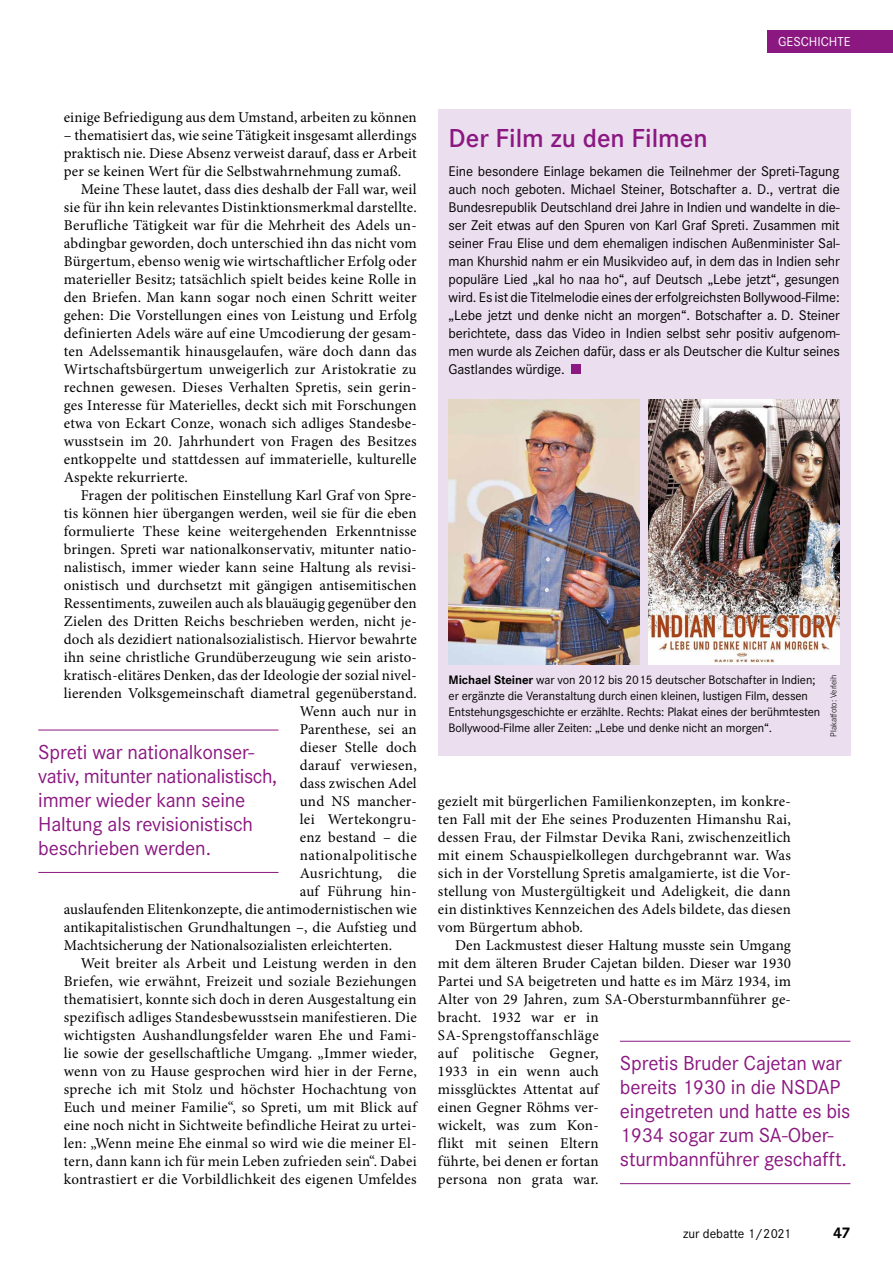
<style>
.page{position:relative;width:893px;height:1263px;background:#fff}
.page>*{position:absolute;margin:0;border:0;box-sizing:border-box;transform-origin:0 0}
.t1{font:600 27px "Corporate S";color:#8b1881}
.t2{font:21px/24px "Corporate S";letter-spacing:-.01em;color:#8b1881}
.t3{font:700 16.05px "Corporate S";color:#000}
.t4{font:15px/18px "Minion Pro";letter-spacing:.015em;color:#000;text-align:justify}
.t5{font:15px "Minion Pro";letter-spacing:.035em;color:#000}
.t6{font:14.55px/18px "Corporate S";letter-spacing:-.01em;color:#000;text-align:justify}
.t7{font:13.5px "Corporate S";color:#000}
.t8{font:13.5px "Corporate S";color:#fff}
.t9{font:12.75px/16px "Corporate S";letter-spacing:-.01em;color:#000}
.t10{font:300 9px "Corporate S";letter-spacing:-.01em;color:#000}
.s1{font-weight:700}
</style>
<div class="page">
<hr style="left:38px;top:729px;width:241px;height:1px;background:#8b1881">
<hr style="left:38px;top:872px;width:241px;height:1px;background:#8b1881">
<hr style="left:620px;top:1041px;width:230px;height:1px;background:#8b1881">
<hr style="left:620px;top:1183px;width:230px;height:1px;background:#8b1881">
<div style="left:438px;top:109px;width:412px;height:646px;background:#ebdeef"></div>
<div style="left:572px;top:364px;width:9px;height:10px;background:#8b1881"></div>
<img style="left:449px;top:400px;width:191px;height:265px">
<img style="left:649px;top:400px;width:191px;height:265px">
<div style="left:768px;top:30px;width:125px;height:23px;background:#8b1881"></div>
<p class="t8" style="left:778px;top:32px;width:74px">GESCHICHTE</p>
<p class="t4" style="left:64px;top:108px;width:354px">einige Befriedigung aus dem Umstand, arbeiten zu können</p>
<p class="t4" style="left:64px;top:126px;width:354px">– thematisiert das, wie seine Tätigkeit insgesamt allerdings praktisch nie. Diese Absenz verweist darauf, dass er Arbeit per se keinen Wert für die Selbstwahrnehmung zumaß.</p>
<p class="t4" style="left:64px;top:180px;width:355px;text-indent:17px">Meine These lautet, dass dies deshalb der Fall war, weil sie für ihn kein relevantes Distinktionsmerkmal darstellte.<br>Berufliche Tätigkeit war für die Mehrheit des Adels un&shy;abdingbar geworden, doch unterschied ihn das nicht vom Bürgertum, ebenso wenig wie wirtschaftlicher Erfolg oder materieller Besitz; tatsächlich spielt beides keine Rolle in den Briefen. Man kann sogar noch einen Schritt weiter gehen: Die Vorstellungen eines von Leistung und Erfolg definierten Adels wäre auf eine Umcodierung der gesam&shy;ten Adelssemantik hinausgelaufen, wäre doch dann das Wirtschaftsbürgertum unweigerlich zur Aristokratie zu rechnen gewesen. Dieses Verhalten Spretis, sein gerin&shy;ges Interesse für Materielles, deckt sich mit Forschungen etwa von Eckart Conze, wonach sich adliges Standesbe&shy;wusstsein im 20. Jahrhundert von Fragen des Besitzes entkoppelte und stattdessen auf immaterielle, kulturelle Aspekte rekurrierte.</p>
<p class="t4" style="left:81px;top:486px;width:337px">Fragen der politischen Einstellung Karl Graf von Spre-</p>
<p class="t4" style="left:64px;top:504px;width:354px">tis können hier übergangen werden, weil sie für die eben</p>
<p class="t4" style="left:64px;top:522px;width:354px">formulierte These keine weitergehenden Erkenntnisse</p>
<p class="t4" style="left:64px;top:540px;width:355px">bringen. Spreti war nationalkonservativ, mitunter natio-</p>
<p class="t4" style="left:64px;top:558px;width:354px">nalistisch, immer wieder kann seine Haltung als revisi-</p>
<p class="t4" style="left:64px;top:576px;width:354px">onistisch und durchsetzt mit gängigen antisemitischen</p>
<p class="t4" style="left:64px;top:594px;width:354px">Ressentiments, zuweilen auch als blauäugig gegenüber den</p>
<p class="t4" style="left:64px;top:612px;width:355px">Zielen des Dritten Reichs beschrieben werden, nicht je-</p>
<p class="t4" style="left:64px;top:630px;width:354px">doch als dezidiert nationalsozialistisch. Hiervor bewahrte</p>
<p class="t4" style="left:64px;top:648px;width:355px">ihn seine christliche Grundüberzeugung wie sein aristo-</p>
<p class="t4" style="left:64px;top:666px;width:354px">kratisch-elitäres Denken, das der Ideologie der sozial nivel-</p>
<p class="t4" style="left:64px;top:684px;width:354px">lierenden Volksgemeinschaft diametral gegenüberstand.</p>
<p class="t4" style="left:300px;top:702px;width:118px">Wenn auch nur in</p>
<p class="t4" style="left:300px;top:720px;width:118px">Parenthese, sei an</p>
<p class="t4" style="left:300px;top:738px;width:118px">dieser Stelle doch</p>
<p class="t4" style="left:300px;top:756px;width:118px">darauf verwiesen,</p>
<p class="t4" style="left:300px;top:774px;width:118px">dass zwischen Adel</p>
<p class="t4" style="left:300px;top:792px;width:118px">und NS mancher-</p>
<p class="t4" style="left:300px;top:810px;width:118px">lei Wertekongru-</p>
<p class="t4" style="left:300px;top:828px;width:118px">enz bestand – die</p>
<p class="t5" style="left:300px;top:845px;width:118px">nationalpolitische</p>
<p class="t4" style="left:300px;top:864px;width:118px">Ausrichtung, die</p>
<p class="t4" style="left:300px;top:882px;width:118px">auf Führung hin-</p>
<p class="t4" style="left:64px;top:900px;width:354px">auslaufenden Elitenkonzepte, die antimodernistischen wie</p>
<p class="t4" style="left:64px;top:918px;width:354px">antikapitalistischen Grundhaltungen –, die Aufstieg und</p>
<p class="t4" style="left:64px;top:936px;width:330px">Machtsicherung der Nationalsozialisten erleichterten.</p>
<p class="t4" style="left:81px;top:954px;width:337px">Weit breiter als Arbeit und Leistung werden in den</p>
<p class="t4" style="left:64px;top:972px;width:354px">Briefen, wie erwähnt, Freizeit und soziale Beziehungen</p>
<p class="t4" style="left:64px;top:990px;width:354px">thematisiert, konnte sich doch in deren Ausgestaltung ein</p>
<p class="t4" style="left:64px;top:1008px;width:354px">spezifisch adliges Standesbewusstsein manifestieren. Die</p>
<p class="t4" style="left:64px;top:1026px;width:354px">wichtigsten Aushandlungsfelder waren Ehe und Fami-</p>
<p class="t4" style="left:64px;top:1044px;width:354px">lie sowie der gesellschaftliche Umgang. „Immer wieder,</p>
<p class="t4" style="left:64px;top:1062px;width:354px">wenn von zu Hause gesprochen wird hier in der Ferne,</p>
<p class="t4" style="left:64px;top:1080px;width:354px">spreche ich mit Stolz und höchster Hochachtung von</p>
<p class="t4" style="left:64px;top:1098px;width:355px">Euch und meiner Familie“, so Spreti, um mit Blick auf</p>
<p class="t4" style="left:64px;top:1116px;width:354px">eine noch nicht in Sichtweite befindliche Heirat zu urtei-</p>
<p class="t4" style="left:64px;top:1134px;width:354px">len: „Wenn meine Ehe einmal so wird wie die meiner El-</p>
<p class="t4" style="left:64px;top:1152px;width:354px">tern, dann kann ich für mein Leben zufrieden sein“. Dabei</p>
<p class="t4" style="left:64px;top:1170px;width:354px">kontrastiert er die Vorbildlichkeit des eigenen Umfeldes</p>
<h2 class="t2" style="left:38px;top:739px;width:241px">Spreti war nationalkonser&shy;vativ, mitunter nationalistisch, immer wieder kann seine<br>Haltung als revisionistisch beschrieben werden.</h2>
<h1 class="t1" style="left:449px;top:120px;width:260px">Der Film zu den Filmen</h1>
<p class="t6" style="left:449px;top:161px;width:393px">Eine besondere Einlage bekamen die Teilnehmer der Spreti-Tagung auch noch geboten. Michael Steiner, Botschafter a. D., vertrat die Bundesrepublik Deutschland drei Jahre in Indien und wandelte in die&shy;ser Zeit etwas auf den Spuren von Karl Graf Spreti. Zusammen mit seiner Frau Elise und dem ehemaligen indischen Außenminister Sal&shy;man Khurshid nahm er ein Musikvideo auf, in dem das in Indien sehr populäre Lied „kal ho naa ho“, auf Deutsch „Lebe jetzt“, gesungen wird. Es ist die Titelmelodie eines der erfolgreichsten Bollywood-Filme: „Lebe jetzt und denke nicht an morgen“. Botschafter a. D. Steiner berichtete, dass das Video in Indien selbst sehr positiv aufgenom&shy;men wurde als Zeichen dafür, dass er als Deutscher die Kultur seines Gastlandes würdige.</p>
<p class="t9" style="left:449px;top:671px;width:373px"><span class="s1">Michael Steiner</span> war von 2012 bis 2015 deutscher Botschafter in Indien; er ergänzte die Veranstaltung durch einen kleinen, lustigen Film, dessen Entstehungsgeschichte er erzählte. Rechts: Plakat eines der berühmtesten Bollywood-Filme aller Zeiten: „Lebe und denke nicht an morgen“.</p>
<p class="t10" style="left:828px;top:737px;width:64px;rotate:-90deg">Plakatfoto: Verleih</p>
<p class="t4" style="left:438px;top:792px;width:354px">gezielt mit bürgerlichen Familienkonzepten, im konkre&shy;ten Fall mit der Ehe seines Produzenten Himanshu Rai, dessen Frau, der Filmstar Devika Rani, zwischenzeitlich mit einem Schauspielkollegen durchgebrannt war. Was sich in der Vorstellung Spretis amalgamierte, ist die Vor&shy;stellung von Mustergültigkeit und Adeligkeit, die dann ein distinktives Kennzeichen des Adels bildete, das diesen vom Bürgertum abhob.</p>
<p class="t4" style="left:438px;top:936px;width:354px;text-align:left;text-indent:17px">Den Lackmustest dieser Haltung musste sein Umgang mit dem älteren Bruder Cajetan bilden. Dieser war 1930<br>Partei und SA beigetreten und hatte es im März 1934, im<br>Alter von 29 Jahren, zum SA-Obersturmbannführer ge&shy;bracht. 1932 war er in<br>SA-Sprengstoffanschläge<br>auf politische Gegner,<br>1933 in ein wenn auch<br>missglücktes Attentat auf<br>einen Gegner Röhms ver-<br>wickelt, was zum Kon-<br>flikt mit seinen Eltern<br>führte, bei denen er fortan<br>persona non grata war.</p>
<h2 class="t2" style="left:620px;top:1050px;width:232px">Spretis Bruder Cajetan war bereits 1930 in die NSDAP eingetreten und hatte es bis<br>1934 sogar zum SA-Ober&shy;sturmbannführer geschafft.</h2>
<p class="t7" style="left:683px;top:1224px;width:109px">zur debatte 1/2021</p>
<p class="t3" style="left:833px;top:1221px;width:19px">47</p>
</div>
